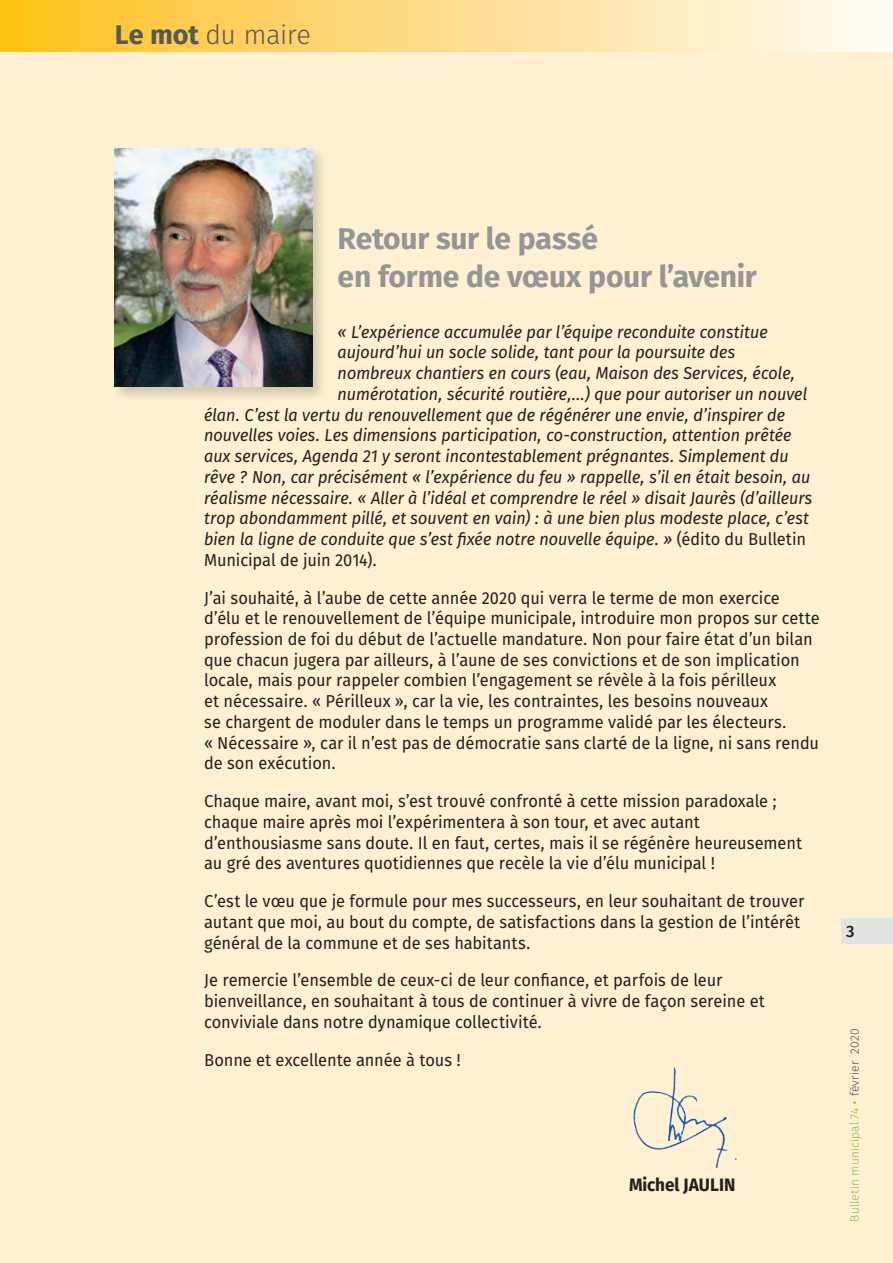
<style>
.page{position:relative;width:893px;height:1263px;background:#fef0d0}
.page>*{position:absolute;margin:0;border:0;box-sizing:border-box;transform-origin:0 0}
.t1{font:700 30px/38px "Fira Sans OT";letter-spacing:-.01em;color:#939598}
.t2{font:27px "Fira Sans OT Light";letter-spacing:-.015em;color:#57585a}
.t3{font:700 18px "Fira Sans OT";color:#231f20;scale:.95 1}
.t4{font:17.25px/20.7px "Fira Sans OT";letter-spacing:-.005em;color:#231f20;scale:.95 1}
.t5{font:italic 17.25px "Fira Sans OT";color:#231f20;scale:.95 1}
.t6{font:16.5px "Fira Sans OT Medium";color:#231f20}
.t7{font:12px "Fira Sans OT Light";letter-spacing:.01em;color:#79c142}
.s1{font-family:"Fira Sans OT";font-weight:700}
.s2{font-style:normal}
.s3{color:#4b4c4d}
</style>
<div class="page">
<div style="left:842px;top:918px;width:51px;height:26px;background:#e1e2e4"></div>
<div style="left:0;top:0;width:893px;height:51px;background:linear-gradient(to right,#fec01d,#fefaf9)"></div>
<img style="left:667px;top:1068px;width:7px;height:28px">
<div style="left:112px;top:146px;width:215px;height:256px;background:#231f20;opacity:.2"></div>
<img style="left:115px;top:149px;width:197px;height:238px">
<h2 class="t2" style="left:115px;top:16px;width:198px"><span class="s1">Le mot</span> du maire</h2>
<h1 class="t1" style="left:338px;top:222px;width:421px">Retour sur le passé<br>en forme de vœux pour l’avenir</h1>
<p class="t5" style="left:338px;top:320px;width:454px">« L’expérience accumulée par l’équipe reconduite constitue</p>
<p class="t5" style="left:338px;top:340px;width:420px">aujourd’hui un socle solide, tant pour la poursuite des</p>
<p class="t5" style="left:338px;top:361px;width:483px">nombreux chantiers en cours (eau, Maison des Services, école,</p>
<p class="t5" style="left:338px;top:382px;width:496px">numérotation, sécurité routière,…) que pour autoriser un nouvel</p>
<p class="t5" style="left:204px;top:402px;width:613px">élan. C’est la vertu du renouvellement que de régénérer une envie, d’inspirer de</p>
<p class="t5" style="left:204px;top:423px;width:620px">nouvelles voies. Les dimensions participation, co-construction, attention prêtée</p>
<p class="t5" style="left:204px;top:444px;width:617px">aux services, Agenda 21 y seront incontestablement prégnantes. Simplement du</p>
<p class="t5" style="left:204px;top:465px;width:640px">rêve ? Non, car précisément « l’expérience du feu » rappelle, s’il en était besoin, au</p>
<p class="t5" style="left:204px;top:485px;width:642px">réalisme nécessaire. « Aller à l’idéal et comprendre le réel » disait Jaurès (d’ailleurs</p>
<p class="t5" style="left:204px;top:506px;width:638px">trop abondamment pillé, et souvent en vain) : à une bien plus modeste place, c’est</p>
<p class="t5" style="left:204px;top:527px;width:635px">bien la ligne de conduite que s’est fixée notre nouvelle équipe. » <span class="s2">(édito du Bulletin</span></p>
<p class="t4" style="left:204px;top:551px;width:183px">Municipal de juin 2014).</p>
<p class="t4" style="left:204px;top:588px;width:650px">J’ai souhaité, à l’aube de cette année 2020 qui verra le terme de mon exercice d’élu et le renouvellement de l’équipe municipale, introduire mon propos sur cette profession de foi du début de l’actuelle mandature. Non pour faire état d’un bilan que chacun jugera par ailleurs, à l’aune de ses convictions et de son implication locale, mais pour rappeler combien l’engagement se révèle à la fois périlleux<br>et nécessaire. « Périlleux », car la vie, les contraintes, les besoins nouveaux<br>se chargent de moduler dans le temps un programme validé par les électeurs.<br>« Nécessaire », car il n’est pas de démocratie sans clarté de la ligne, ni sans rendu de son exécution.</p>
<p class="t4" style="left:204px;top:792px;width:631px">Chaque maire, avant moi, s’est trouvé confronté à cette mission paradoxale ; chaque maire après moi l’expérimentera à son tour, et avec autant d’enthousiasme sans doute. Il en faut, certes, mais il se régénère heureusement au gré des aventures quotidiennes que recèle la vie d’élu municipal !</p>
<p class="t4" style="left:204px;top:892px;width:633px">C’est le vœu que je formule pour mes successeurs, en leur souhaitant de trouver autant que moi, au bout du compte, de satisfactions dans la gestion de l’intérêt général de la commune et de ses habitants.</p>
<p class="t4" style="left:204px;top:971px;width:592px">Je remercie l’ensemble de ceux-ci de leur confiance, et parfois de leur bienveillance, en souhaitant à tous de continuer à vivre de façon sereine et conviviale dans notre dynamique collectivité.</p>
<p class="t4" style="left:204px;top:1050px;width:272px">Bonne et excellente année à tous !</p>
<p class="t3" style="left:629px;top:1172px;width:114px">Michel JAULIN</p>
<p class="t6" style="left:846px;top:920px;width:10px">3</p>
<p class="t7" style="left:846px;top:1222px;width:195px;rotate:-90deg">Bulletin municipal 74 • <span class="s3">février 2020</span></p>
</div>
